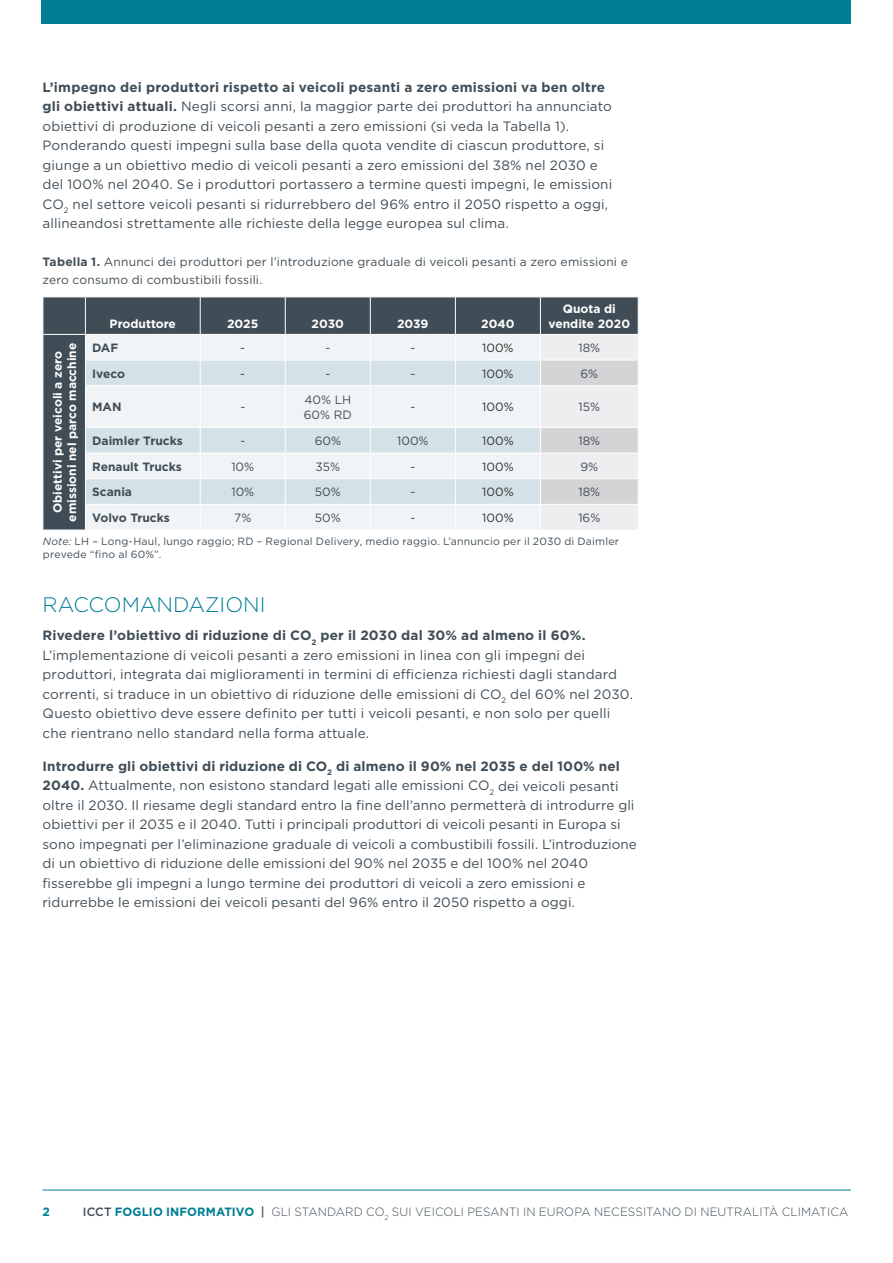
<style>
.page{position:relative;width:893px;height:1263px;background:#fff}
.page>*{position:absolute;margin:0;border:0;box-sizing:border-box;transform-origin:0 0}
.t1{font:300 21px "Gotham";color:#007e94}
.t2{font:13.5px/19.5px "Gotham";letter-spacing:.01em;color:#404d56}
.t3{font:12px/18px "Gotham";letter-spacing:.01em;color:#404d56}
.t4{font:300 12px "Gotham";letter-spacing:.01em;color:#404d56}
.t5{font:700 12px/14.4px "Gotham";color:#fff;text-align:center}
.t6{font:700 12px "Gotham";color:#404d56}
.t7{font:12px "Gotham";color:#333}
.t8{font:700 12px "Gotham";color:#007e94}
.t9{font:10.5px/12.6px "Gotham";letter-spacing:.02em;color:#404d56}
.s1{font-weight:700}
.s2{font-style:italic}
.s3{font-weight:500}
.s4{font-weight:700;color:#007e94}
</style>
<div class="page">
<div style="left:42px;top:0;width:809px;height:24px;background:#007e94"></div>
<hr style="left:43px;top:1190px;width:808px;height:1px;background:#007e94">
<svg style="left:44px;top:297px;width:594px;height:233px;background:#435059"></svg>
<div style="left:86px;top:335px;width:454px;height:195px;background:#f0f4f6"></div>
<svg style="left:86px;top:361px;width:454px;height:143px;fill:#d4e2e8"></svg>
<hr style="left:85px;top:297px;width:1px;height:37px;background:#fff">
<hr style="left:200px;top:297px;width:1px;height:37px;background:#fff">
<hr style="left:285px;top:297px;width:1px;height:37px;background:#fff">
<hr style="left:370px;top:297px;width:1px;height:37px;background:#fff">
<hr style="left:455px;top:297px;width:1px;height:37px;background:#fff">
<hr style="left:540px;top:297px;width:1px;height:37px;background:#fff">
<hr style="left:85px;top:360px;width:115px;height:1px;background:#fff">
<hr style="left:200px;top:360px;width:85px;height:1px;background:#fff">
<hr style="left:285px;top:360px;width:85px;height:1px;background:#fff">
<svg style="left:285px;top:335px;width:1px;height:50px"></svg>
<hr style="left:370px;top:360px;width:85px;height:1px;background:#fff">
<svg style="left:370px;top:335px;width:1px;height:50px"></svg>
<hr style="left:455px;top:360px;width:85px;height:1px;background:#fff">
<svg style="left:455px;top:335px;width:1px;height:50px"></svg>
<hr style="left:85px;top:385px;width:115px;height:1px;background:#fff">
<hr style="left:200px;top:385px;width:85px;height:1px;background:#fff">
<hr style="left:285px;top:385px;width:85px;height:1px;background:#fff">
<hr style="left:285px;top:386px;width:1px;height:41px;background:#fff">
<hr style="left:370px;top:385px;width:85px;height:1px;background:#fff">
<hr style="left:370px;top:386px;width:1px;height:41px;background:#fff">
<hr style="left:455px;top:385px;width:85px;height:1px;background:#fff">
<hr style="left:455px;top:386px;width:1px;height:41px;background:#fff">
<hr style="left:85px;top:427px;width:115px;height:1px;background:#fff">
<hr style="left:200px;top:427px;width:85px;height:1px;background:#fff">
<hr style="left:285px;top:427px;width:85px;height:1px;background:#fff">
<hr style="left:370px;top:427px;width:85px;height:1px;background:#fff">
<hr style="left:455px;top:427px;width:85px;height:1px;background:#fff">
<hr style="left:85px;top:453px;width:115px;height:1px;background:#fff">
<hr style="left:200px;top:453px;width:85px;height:1px;background:#fff">
<hr style="left:285px;top:453px;width:85px;height:1px;background:#fff">
<hr style="left:370px;top:453px;width:85px;height:1px;background:#fff">
<hr style="left:455px;top:453px;width:85px;height:1px;background:#fff">
<hr style="left:85px;top:478px;width:115px;height:1px;background:#fff">
<hr style="left:200px;top:478px;width:85px;height:1px;background:#fff">
<hr style="left:285px;top:478px;width:85px;height:1px;background:#fff">
<hr style="left:370px;top:478px;width:85px;height:1px;background:#fff">
<hr style="left:455px;top:478px;width:85px;height:1px;background:#fff">
<hr style="left:85px;top:504px;width:115px;height:1px;background:#fff">
<hr style="left:200px;top:504px;width:85px;height:1px;background:#fff">
<hr style="left:285px;top:504px;width:85px;height:1px;background:#fff">
<svg style="left:285px;top:428px;width:1px;height:102px"></svg>
<hr style="left:370px;top:504px;width:85px;height:1px;background:#fff">
<svg style="left:370px;top:428px;width:1px;height:102px"></svg>
<hr style="left:455px;top:504px;width:85px;height:1px;background:#fff">
<svg style="left:455px;top:428px;width:1px;height:102px"></svg>
<svg style="left:540px;top:335px;width:98px;height:195px;background:#e5e4e6"></svg>
<svg style="left:43px;top:335px;width:1px;height:51px"></svg>
<svg style="left:43px;top:427px;width:1px;height:103px"></svg>
<hr style="left:43px;top:334px;width:42px;height:1px;background:#fff">
<hr style="left:200px;top:334px;width:85px;height:1px;background:#fff">
<hr style="left:285px;top:334px;width:85px;height:1px;background:#fff">
<hr style="left:370px;top:334px;width:85px;height:1px;background:#fff">
<hr style="left:455px;top:334px;width:85px;height:1px;background:#fff">
<hr style="left:540px;top:334px;width:99px;height:1px;background:#fff">
<hr style="left:85px;top:334px;width:115px;height:1px;background:#fff">
<svg style="left:85px;top:335px;width:1px;height:50px"></svg>
<svg style="left:200px;top:335px;width:1px;height:50px"></svg>
<hr style="left:85px;top:386px;width:1px;height:41px;background:#fff">
<hr style="left:200px;top:386px;width:1px;height:41px;background:#fff">
<svg style="left:85px;top:428px;width:1px;height:102px"></svg>
<svg style="left:200px;top:428px;width:1px;height:102px"></svg>
<p class="t2" style="left:43px;top:77px;width:571px"><span class="s1">L’impegno dei produttori rispetto ai veicoli pesanti a zero emissioni va ben oltre gli obiettivi attuali.</span> Negli scorsi anni, la maggior parte dei produttori ha annunciato obiettivi di produzione di veicoli pesanti a zero emissioni (si veda la Tabella 1).<br>Ponderando questi impegni sulla base della quota vendite di ciascun produttore, si giunge a un obiettivo medio di veicoli pesanti a zero emissioni del 38% nel 2030 e del 100% nel 2040. Se i produttori portassero a termine questi impegni, le emissioni CO<sub>2</sub> nel settore veicoli pesanti si ridurrebbero del 96% entro il 2050 rispetto a oggi, allineandosi strettamente alle richieste della legge europea sul clima.</p>
<p class="t3" style="left:43px;top:253px;width:587px"><span class="s1">Tabella 1.</span> Annunci dei produttori per l’introduzione graduale di veicoli pesanti a zero emissioni e zero consumo di combustibili fossili.</p>
<p class="t5" style="left:110px;top:316px;width:68px">Produttore</p>
<p class="t5" style="left:227px;top:316px;width:33px">2025</p>
<p class="t5" style="left:312px;top:316px;width:34px">2030</p>
<p class="t5" style="left:397px;top:316px;width:33px">2039</p>
<p class="t5" style="left:481px;top:316px;width:35px">2040</p>
<p class="t5" style="left:549px;top:302px;width:83px">Quota di vendite 2020</p>
<p class="t5" style="left:50px;top:522px;width:180px;rotate:-90deg">Obiettivi per veicoli a zero emissioni nel parco macchine</p>
<p class="t6" style="left:92px;top:340px;width:28px">DAF</p>
<p class="t3" style="left:240px;top:338px;width:6px">-</p>
<p class="t3" style="left:325px;top:338px;width:6px">-</p>
<p class="t3" style="left:410px;top:338px;width:6px">-</p>
<p class="t7" style="left:482px;top:340px;width:33px">100%</p>
<p class="t3" style="left:578px;top:338px;width:23px">18%</p>
<p class="t6" style="left:92px;top:365px;width:34px">Iveco</p>
<p class="t3" style="left:240px;top:364px;width:6px">-</p>
<p class="t3" style="left:325px;top:364px;width:6px">-</p>
<p class="t3" style="left:410px;top:364px;width:6px">-</p>
<p class="t7" style="left:482px;top:366px;width:33px">100%</p>
<p class="t3" style="left:580px;top:364px;width:19px">6%</p>
<p class="t6" style="left:92px;top:399px;width:31px">MAN</p>
<p class="t3" style="left:240px;top:398px;width:6px">-</p>
<p class="t3" style="left:304px;top:392px;width:50px;line-height:14.4px">40% LH<br>60% RD</p>
<p class="t3" style="left:410px;top:398px;width:6px">-</p>
<p class="t7" style="left:482px;top:399px;width:33px">100%</p>
<p class="t3" style="left:578px;top:398px;width:23px">15%</p>
<p class="t6" style="left:92px;top:433px;width:92px">Daimler Trucks</p>
<p class="t3" style="left:240px;top:431px;width:6px">-</p>
<p class="t3" style="left:315px;top:431px;width:28px">60%</p>
<p class="t3" style="left:397px;top:431px;width:33px">100%</p>
<p class="t7" style="left:482px;top:433px;width:33px">100%</p>
<p class="t3" style="left:578px;top:431px;width:23px">18%</p>
<p class="t6" style="left:92px;top:458px;width:91px">Renault Trucks</p>
<p class="t3" style="left:231px;top:457px;width:24px">10%</p>
<p class="t3" style="left:315px;top:457px;width:26px">35%</p>
<p class="t3" style="left:410px;top:457px;width:6px">-</p>
<p class="t7" style="left:482px;top:459px;width:33px">100%</p>
<p class="t3" style="left:580px;top:457px;width:19px">9%</p>
<p class="t6" style="left:92px;top:484px;width:41px">Scania</p>
<p class="t3" style="left:231px;top:483px;width:24px">10%</p>
<p class="t3" style="left:315px;top:483px;width:27px">50%</p>
<p class="t3" style="left:410px;top:483px;width:6px">-</p>
<p class="t7" style="left:482px;top:484px;width:33px">100%</p>
<p class="t3" style="left:578px;top:483px;width:23px">18%</p>
<p class="t6" style="left:92px;top:510px;width:79px">Volvo Trucks</p>
<p class="t3" style="left:234px;top:508px;width:19px">7%</p>
<p class="t3" style="left:315px;top:508px;width:27px">50%</p>
<p class="t3" style="left:410px;top:508px;width:6px">-</p>
<p class="t7" style="left:482px;top:510px;width:33px">100%</p>
<p class="t3" style="left:578px;top:508px;width:24px">16%</p>
<p class="t9" style="left:43px;top:535px;width:578px"><span class="s2">Note:</span> LH – Long-Haul, lungo raggio; RD – Regional Delivery, medio raggio. L’annuncio per il 2030 di Daimler prevede “fino al 60%”.</p>
<h1 class="t1" style="left:43px;top:592px;width:225px">RACCOMANDAZIONI</h1>
<p class="t2" style="left:43px;top:626px;width:592px"><span class="s1">Rivedere l’obiettivo di riduzione di CO</span><sub>2</sub> <span class="s1">per il 2030 dal 30% ad almeno il 60%.<br></span>L’implementazione di veicoli pesanti a zero emissioni in linea con gli impegni dei produttori, integrata dai miglioramenti in termini di efficienza richiesti dagli standard correnti, si traduce in un obiettivo di riduzione delle emissioni di CO<sub>2</sub> del 60% nel 2030.<br>Questo obiettivo deve essere definito per tutti i veicoli pesanti, e non solo per quelli che rientrano nello standard nella forma attuale.</p>
<p class="t2" style="left:43px;top:756px;width:596px"><span class="s1">Introdurre gli obiettivi di riduzione di CO</span><sub>2</sub> <span class="s1">di almeno il 90% nel 2035 e del 100% nel 2040.</span> Attualmente, non esistono standard legati alle emissioni CO<sub>2</sub> dei veicoli pesanti oltre il 2030. Il riesame degli standard entro la fine dell’anno permetterà di introdurre gli obiettivi per il 2035 e il 2040. Tutti i principali produttori di veicoli pesanti in Europa si sono impegnati per l’eliminazione graduale di veicoli a combustibili fossili. L’introduzione di un obiettivo di riduzione delle emissioni del 90% nel 2035 e del 100% nel 2040 fisserebbe gli impegni a lungo termine dei produttori di veicoli a zero emissioni e ridurrebbe le emissioni dei veicoli pesanti del 96% entro il 2050 rispetto a oggi.</p>
<p class="t8" style="left:43px;top:1203px;width:9px">2</p>
<p class="t4" style="left:83px;top:1204px;width:767px"><span class="s3">ICCT</span> <span class="s4">FOGLIO INFORMATIVO</span> <span class="s3">|</span> GLI STANDARD CO<sub>2</sub> SUI VEICOLI PESANTI IN EUROPA NECESSITANO DI NEUTRALITÀ CLIMATICA</p>
</div>
